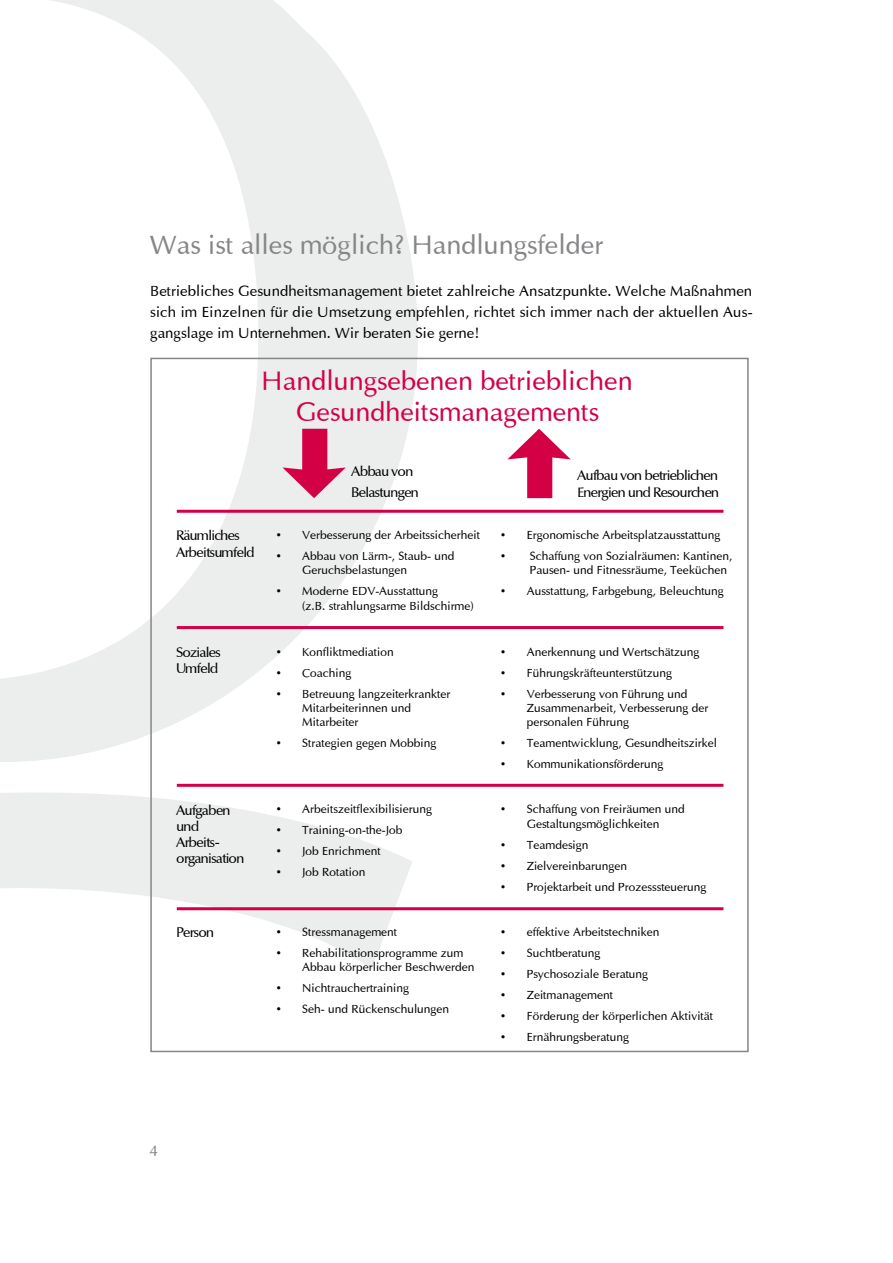
<style>
.page{position:relative;width:893px;height:1263px;background:#fff}
.page>*{position:absolute;margin:0;border:0;box-sizing:border-box;transform-origin:0 0}
.t1{font:27px/31.5px "Optima";color:#d40046;text-align:center}
.t2{font:27px "Optima";color:#868689}
.t3{font:15px/21px "Optima";color:#000;text-align:justify}
.t4{font:15px "Optimum Med DB Normal";color:#868689}
.t5{font:13.5px/16.2px "Optimum Med DB Normal";color:#000}
.t6{font:12px/14.4px "Optima";color:#000}
.s1{font-family:"Optimum Med DB Normal"}
</style>
<div class="page">
<svg style="left:0;top:0;width:418px;height:762px"></svg>
<svg style="left:0;top:783px;width:412px;height:186px;fill:#eceded"></svg>
<svg style="left:282px;top:429px;width:64px;height:69px;background:#e186a5"></svg>
<svg style="left:507px;top:429px;width:63px;height:69px"></svg>
<hr style="left:177px;top:907px;width:546px;height:3px;background:#d40046">
<hr style="left:177px;top:784px;width:546px;height:3px;background:#d40046">
<hr style="left:177px;top:626px;width:546px;height:3px;background:#d40046">
<hr style="left:177px;top:510px;width:546px;height:3px;background:#d40046">
<h1 class="t2" style="left:150px;top:233px;width:454px">Was ist alles möglich? Handlungsfelder</h1>
<p class="t3" style="left:150px;top:282px;width:604px">Betriebliches Gesundheitsmanagement bietet zahlreiche Ansatzpunkte. Welche Maßnahmen sich im Einzelnen für die Umsetzung empfehlen, richtet sich immer nach der aktuellen Aus&shy;gangslage im Unternehmen. Wir beraten Sie gerne!</p>
<h1 class="t1" style="left:262px;top:367px;width:372px">Handlungsebenen betrieblichen<br>Gesundheitsmanagements</h1>
<p class="t5" style="left:352px;top:462px;width:68px;line-height:21px">Abbau von<br>Belastungen</p>
<p class="t5" style="left:577px;top:469px;width:143px">Aufbau von betrieblichen<br>Energien und Resourchen</p>
<p class="t5" style="left:177px;top:529px;width:79px">Räumliches<br>Arbeitsumfeld</p>
<p class="t6" style="left:277px;top:529px;width:205px"><span class="s1">•</span> Verbesserung der Arbeitssicherheit</p>
<p class="t6" style="left:302px;top:550px;width:153px;text-indent:-26px"><span class="s1">•</span> Abbau von Lärm-, Staub- und<br>Geruchsbelastungen</p>
<p class="t6" style="left:302px;top:585px;width:173px;text-indent:-26px"><span class="s1">•</span> Moderne EDV-Ausstattung<br>(z.B. strahlungsarme Bildschirme)</p>
<p class="t5" style="left:177px;top:646px;width:45px">Soziales<br>Umfeld</p>
<p class="t6" style="left:277px;top:645px;width:118px"><span class="s1">•</span> Konfliktmediation</p>
<p class="t6" style="left:277px;top:666px;width:76px"><span class="s1">•</span> Coaching</p>
<p class="t6" style="left:302px;top:687px;width:150px;text-indent:-26px"><span class="s1">•</span> Betreuung langzeiterkrankter<br>Mitarbeiterinnen und<br>Mitarbeiter</p>
<p class="t6" style="left:277px;top:737px;width:161px"><span class="s1">•</span> Strategien gegen Mobbing</p>
<p class="t5" style="left:177px;top:803px;width:69px">Aufgaben und<br>Arbeits&shy;organisation</p>
<p class="t6" style="left:277px;top:803px;width:157px"><span class="s1">•</span> Arbeitszeitflexibilisierung</p>
<p class="t6" style="left:277px;top:824px;width:127px"><span class="s1">•</span> Training-on-the-Job</p>
<p class="t6" style="left:277px;top:845px;width:105px"><span class="s1">•</span> Job Enrichment</p>
<p class="t6" style="left:277px;top:866px;width:90px"><span class="s1">•</span> Job Rotation</p>
<p class="t5" style="left:177px;top:926px;width:39px">Person</p>
<p class="t6" style="left:277px;top:926px;width:122px"><span class="s1">•</span> Stressmanagement</p>
<p class="t6" style="left:302px;top:947px;width:173px;text-indent:-26px"><span class="s1">•</span> Rehabilitationsprogramme zum<br>Abbau körperlicher Beschwerden</p>
<p class="t6" style="left:277px;top:982px;width:134px"><span class="s1">•</span> Nichtrauchertraining</p>
<p class="t6" style="left:277px;top:1003px;width:174px"><span class="s1">•</span> Seh- und Rückenschulungen</p>
<p class="t6" style="left:501px;top:529px;width:221px"><span class="s1">•</span> Ergonomische Arbeitsplatzausstattung</p>
<p class="t6" style="left:529px;top:550px;width:204px;text-indent:-29px"><span class="s1">•</span> Schaffung von Sozialräumen: Kantinen,<br>Pausen- und Fitnessräume, Teeküchen</p>
<p class="t6" style="left:501px;top:585px;width:224px"><span class="s1">•</span> Ausstattung, Farbgebung, Beleuchtung</p>
<p class="t6" style="left:501px;top:645px;width:200px"><span class="s1">•</span> Anerkennung und Wertschätzung</p>
<p class="t6" style="left:501px;top:666px;width:172px"><span class="s1">•</span> Führungskräfteunterstützung</p>
<p class="t6" style="left:526px;top:687px;width:183px;text-indent:-26px"><span class="s1">•</span> Verbesserung von Führung und<br>Zusammenarbeit, Verbesserung der personalen Führung</p>
<p class="t6" style="left:501px;top:737px;width:217px"><span class="s1">•</span> Teamentwicklung, Gesundheitszirkel</p>
<p class="t6" style="left:501px;top:758px;width:164px"><span class="s1">•</span> Kommunikationsförderung</p>
<p class="t6" style="left:501px;top:803px;width:185px;text-align:center"><span class="s1">•</span> Schaffung von Freiräumen und<br>Gestaltungsmöglichkeiten</p>
<p class="t6" style="left:501px;top:839px;width:89px"><span class="s1">•</span> Teamdesign</p>
<p class="t6" style="left:501px;top:860px;width:127px"><span class="s1">•</span> Zielvereinbarungen</p>
<p class="t6" style="left:501px;top:881px;width:207px"><span class="s1">•</span> Projektarbeit und Prozesssteuerung</p>
<p class="t6" style="left:501px;top:926px;width:160px"><span class="s1">•</span> effektive Arbeitstechniken</p>
<p class="t6" style="left:501px;top:947px;width:101px"><span class="s1">•</span> Suchtberatung</p>
<p class="t6" style="left:501px;top:968px;width:149px"><span class="s1">•</span> Psychosoziale Beratung</p>
<p class="t6" style="left:501px;top:989px;width:113px"><span class="s1">•</span> Zeitmanagement</p>
<p class="t6" style="left:501px;top:1010px;width:213px"><span class="s1">•</span> Förderung der körperlichen Aktivität</p>
<p class="t6" style="left:501px;top:1031px;width:129px"><span class="s1">•</span> Ernährungsberatung</p>
<p class="t4" style="left:150px;top:1145px;width:9px">4</p>
</div>
